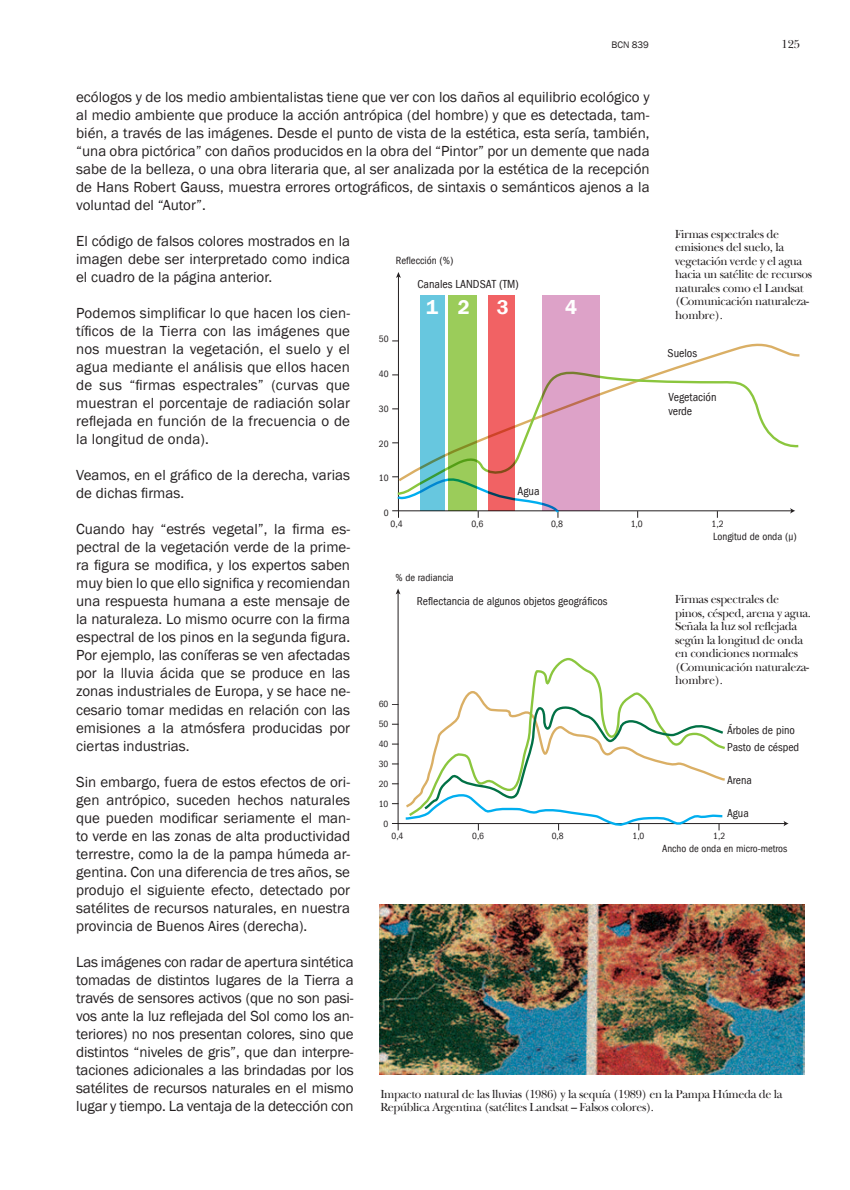
<style>
.page{position:relative;width:850px;height:1190px;background:#fff}
.page>*{position:absolute;margin:0;border:0;box-sizing:border-box;transform-origin:0 0}
.t1{font:600 20.4px "Franklin Gothic";color:#fff}
.t2{font:15px/18px "Franklin Gothic";color:#231f20;text-align:justify}
.t3{font:12px/13.5px "New Baskerville";letter-spacing:-.03em;color:#231f20}
.t4{font:condensed 12px/14.4px "Franklin Gothic";color:#231f20}
.t5{font:condensed 11.85px "Franklin Gothic";color:#231f20}
.t6{font:condensed 10.8px "Franklin Gothic";color:#231f20}
.t7{font:condensed 10.65px "Franklin Gothic";color:#231f20}
.t8{font:9.75px "Franklin Gothic";color:#231f20}
.t9{font:condensed 9.6px "Franklin Gothic";color:#231f20}
.t10{font:condensed 9.45px/20.1px "Franklin Gothic";color:#231f20;text-align:center}
</style>
<div class="page">
<svg style="left:398px;top:278px;width:392px;height:233px"></svg>
<svg style="left:396px;top:272px;width:5px;height:6px"></svg>
<svg style="left:790px;top:508px;width:5px;height:6px"></svg>
<svg style="left:397px;top:334px;width:403px;height:37px"></svg>
<svg style="left:395px;top:371px;width:404px;height:125px"></svg>
<svg style="left:392px;top:472px;width:169px;height:46px"></svg>
<div style="left:420px;top:296px;width:24px;height:215px;background:#67c7df"></div>
<div style="left:448px;top:296px;width:29px;height:215px;background:#9bcc5a"></div>
<div style="left:488px;top:296px;width:27px;height:215px;background:#f16264"></div>
<div style="left:542px;top:296px;width:57px;height:215px;background:#dda2c8"></div>
<svg style="left:396px;top:588px;width:4px;height:6px"></svg>
<svg style="left:783px;top:821px;width:5px;height:5px"></svg>
<svg style="left:532px;top:657px;width:70px;height:33px"></svg>
<svg style="left:392px;top:690px;width:335px;height:140px"></svg>
<img style="left:379px;top:905px;width:425px;height:169px">
<p class="t8" style="left:611px;top:39px;width:39px">BCN 839</p>
<p class="t3" style="left:781px;top:38px;width:20px">125</p>
<p class="t2" style="left:76px;top:89px;width:575px">ecólogos y de los medio ambientalistas tiene que ver con los daños al equilibrio ecológico y al medio ambiente que produce la acción antrópica (del hombre) y que es detectada, tam&shy;bién, a través de las imágenes. Desde el punto de vista de la estética, esta sería, también, “una obra pictórica” con daños producidos en la obra del “Pintor” por un demente que nada sabe de la belleza, o una obra literaria que, al ser analizada por la estética de la recepción de Hans Robert Gauss, muestra errores ortográficos, de sintaxis o semánticos ajenos a la voluntad del “Autor”.</p>
<p class="t2" style="left:76px;top:233px;width:275px">El código de falsos colores mostrados en la imagen debe ser interpretado como indica el cuadro de la página anterior.</p>
<p class="t2" style="left:76px;top:305px;width:275px">Podemos simplificar lo que hacen los cien&shy;tíficos de la Tierra con las imágenes que nos muestran la vegetación, el suelo y el agua mediante el análisis que ellos hacen de sus “firmas espectrales” (curvas que muestran el porcentaje de radiación solar reflejada en función de la frecuencia o de la longitud de onda).</p>
<p class="t2" style="left:76px;top:467px;width:275px">Veamos, en el gráfico de la derecha, varias de dichas firmas.</p>
<p class="t2" style="left:76px;top:521px;width:275px">Cuando hay “estrés vegetal”, la firma es&shy;pectral de la vegetación verde de la prime&shy;ra figura se modifica, y los expertos saben muy bien lo que ello significa y recomiendan una respuesta humana a este mensaje de la naturaleza. Lo mismo ocurre con la firma espectral de los pinos en la segunda figura.<br>Por ejemplo, las coníferas se ven afectadas por la lluvia ácida que se produce en las zonas industriales de Europa, y se hace ne&shy;cesario tomar medidas en relación con las emisiones a la atmósfera producidas por ciertas industrias.</p>
<p class="t2" style="left:76px;top:773px;width:275px">Sin embargo, fuera de estos efectos de ori&shy;gen antrópico, suceden hechos naturales que pueden modificar seriamente el man&shy;to verde en las zonas de alta productividad terrestre, como la de la pampa húmeda ar&shy;gentina. Con una diferencia de tres años, se produjo el siguiente efecto, detectado por satélites de recursos naturales, en nuestra provincia de Buenos Aires (derecha).</p>
<p class="t2" style="left:76px;top:953px;width:279px">Las imágenes con radar de apertura sintética tomadas de distintos lugares de la Tierra a través de sensores activos (que no son pasi&shy;vos ante la luz reflejada del Sol como los an&shy;teriores) no nos presentan colores, sino que distintos “niveles de gris”, que dan interpre&shy;taciones adicionales a las brindadas por los satélites de recursos naturales en el mismo lugar y tiempo. La ventaja de la detección con</p>
<p class="t3" style="left:675px;top:227px;width:139px">Firmas espectrales de emisiones del suelo, la vegetación verde y el agua hacia un satélite de recursos naturales como el Landsat (Comunicación naturaleza&shy;hombre).</p>
<p class="t6" style="left:396px;top:255px;width:59px">Reflección (%)</p>
<p class="t4" style="left:417px;top:277px;width:103px">Canales LANDSAT (TM)</p>
<h1 class="t1" style="left:426px;top:295px;width:45px">1 2</h1>
<h1 class="t1" style="left:496px;top:295px;width:13px">3</h1>
<h1 class="t1" style="left:565px;top:295px;width:13px">4</h1>
<p class="t9" style="left:379px;top:333px;width:11px">50</p>
<p class="t9" style="left:379px;top:368px;width:11px">40</p>
<p class="t9" style="left:379px;top:403px;width:11px">30</p>
<p class="t9" style="left:379px;top:438px;width:11px">20</p>
<p class="t9" style="left:379px;top:473px;width:11px">10</p>
<p class="t9" style="left:384px;top:507px;width:6px">0</p>
<p class="t4" style="left:667px;top:346px;width:31px">Suelos</p>
<p class="t4" style="left:668px;top:390px;width:50px">Vegetación verde</p>
<p class="t4" style="left:517px;top:484px;width:24px">Agua</p>
<p class="t9" style="left:390px;top:518px;width:14px">0,4</p>
<p class="t9" style="left:471px;top:518px;width:14px">0,6</p>
<p class="t9" style="left:551px;top:518px;width:14px">0,8</p>
<p class="t9" style="left:630px;top:518px;width:14px">1,0</p>
<p class="t9" style="left:711px;top:518px;width:14px">1,2</p>
<p class="t6" style="left:713px;top:530px;width:85px">Longitud de onda (µ)</p>
<p class="t7" style="left:395px;top:572px;width:60px">% de radiancia</p>
<p class="t5" style="left:417px;top:594px;width:192px">Reflectancia de algunos objetos geográficos</p>
<p class="t3" style="left:675px;top:593px;width:137px">Firmas espectrales de pinos, césped, arena y agua.<br>Señala la luz sol reflejada según la longitud de onda en condiciones normales (Comunicación naturaleza&shy;hombre).</p>
<p class="t10" style="left:379px;top:694px;width:11px">60<br>50<br>40<br>30<br>20<br>10<br>0</p>
<p class="t5" style="left:727px;top:723px;width:69px">Árboles de pino</p>
<p class="t5" style="left:727px;top:740px;width:74px">Pasto de césped</p>
<p class="t5" style="left:727px;top:773px;width:26px">Arena</p>
<p class="t5" style="left:727px;top:806px;width:23px">Agua</p>
<p class="t10" style="left:391px;top:826px;width:13px">0,4</p>
<p class="t10" style="left:472px;top:826px;width:13px">0,6</p>
<p class="t10" style="left:552px;top:826px;width:13px">0,8</p>
<p class="t10" style="left:632px;top:826px;width:13px">1,0</p>
<p class="t10" style="left:713px;top:826px;width:13px">1,2</p>
<p class="t7" style="left:662px;top:843px;width:127px">Ancho de onda en micro-metros</p>
<p class="t3" style="left:380px;top:1087px;width:404px">Impacto natural de las lluvias (1986) y la sequía (1989) en la Pampa Húmeda de la<br>República Argentina (satélites Landsat – Falsos colores).</p>
</div>
